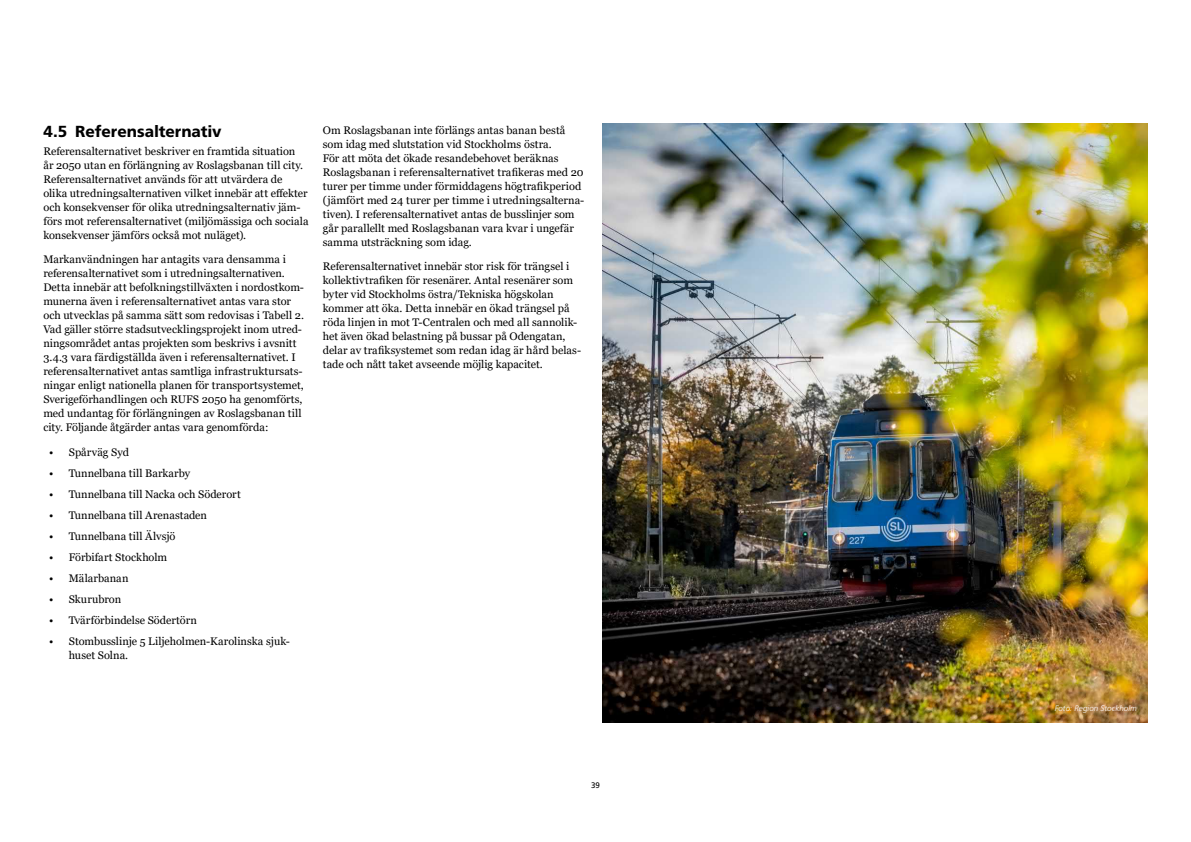
<style>
.page{position:relative;width:1191px;height:842px;background:#fff}
.page>*{position:absolute;margin:0;border:0;box-sizing:border-box;transform-origin:0 0}
.t1{font:16px "Frutiger SLL Heavy";letter-spacing:-.005em;color:#000}
.t2{font:11px/14px "Georgia";color:#000}
.t3{font:8px "Frutiger SLL Light Italic";letter-spacing:.005em;color:#fff}
.t4{font:8px "Frutiger SLL Regular";color:#000}
</style>
<div class="page">
<img style="left:602px;top:123px;width:545px;height:600px">
<h1 class="t1" style="left:43px;top:122px;width:180px">4.5 Referensalternativ</h1>
<p class="t2" style="left:43px;top:144px;width:267px">Referensalternativet beskriver en framtida situation<br>år 2050 utan en förlängning av Roslagsbanan till city.<br>Referensalternativet används för att utvärdera de olika utredningsalternativen vilket innebär att effekter och konsekvenser för olika utredningsalternativ jäm&shy;förs mot referensalternativet (miljömässiga och sociala konsekvenser jämförs också mot nuläget).</p>
<p class="t2" style="left:43px;top:252px;width:262px">Markanvändningen har antagits vara densamma i referensalternativet som i utredningsalternativen.<br>Detta innebär att befolkningstillväxten i nordostkom&shy;munerna även i referensalternativet antas vara stor och utvecklas på samma sätt som redovisas i Tabell 2.<br>Vad gäller större stadsutvecklingsprojekt inom utred&shy;ningsområdet antas projekten som beskrivs i avsnitt 3.4.3 vara färdigställda även i referensalternativet. I referensalternativet antas samtliga infrastruktursats&shy;ningar enligt nationella planen för transportsystemet, Sverigeförhandlingen och RUFS 2050 ha genomförts, med undantag för förlängningen av Roslagsbanan till city. Följande åtgärder antas vara genomförda:</p>
<p class="t2" style="left:49px;top:445px;width:82px">• Spårväg Syd</p>
<p class="t2" style="left:49px;top:466px;width:143px">• Tunnelbana till Barkarby</p>
<p class="t2" style="left:49px;top:487px;width:193px">• Tunnelbana till Nacka och Söderort</p>
<p class="t2" style="left:49px;top:508px;width:159px">• Tunnelbana till Arenastaden</p>
<p class="t2" style="left:49px;top:529px;width:128px">• Tunnelbana till Älvsjö</p>
<p class="t2" style="left:49px;top:550px;width:120px">• Förbifart Stockholm</p>
<p class="t2" style="left:49px;top:571px;width:81px">• Mälarbanan</p>
<p class="t2" style="left:49px;top:592px;width:74px">• Skurubron</p>
<p class="t2" style="left:49px;top:613px;width:149px">• Tvärförbindelse Södertörn</p>
<p class="t2" style="left:69px;top:634px;width:222px;text-indent:-20px">• Stombusslinje 5 Liljeholmen-Karolinska sjuk&shy;huset Solna.</p>
<p class="t2" style="left:323px;top:123px;width:263px">Om Roslagsbanan inte förlängs antas banan bestå som idag med slutstation vid Stockholms östra.<br>För att möta det ökade resandebehovet beräknas Roslagsbanan i referensalternativet trafikeras med 20 turer per timme under förmiddagens högtrafikperiod (jämfört med 24 turer per timme i utredningsalterna&shy;tiven). I referensalternativet antas de busslinjer som går parallellt med Roslagsbanan vara kvar i ungefär samma utsträckning som idag.</p>
<p class="t2" style="left:323px;top:260px;width:260px">Referensalternativet innebär stor risk för trängsel i kollektivtrafiken för resenärer. Antal resenärer som byter vid Stockholms östra/Tekniska högskolan kommer att öka. Detta innebär en ökad trängsel på röda linjen in mot T-Centralen och med all sannolik&shy;het även ökad belastning på bussar på Odengatan, delar av trafiksystemet som redan idag är hård belas&shy;tade och nått taket avseende möjlig kapacitet.</p>
<p class="t4" style="left:591px;top:781px;width:10px">39</p>
<p class="t3" style="left:1054px;top:704px;width:84px">Foto: Region Stockholm</p>
</div>
